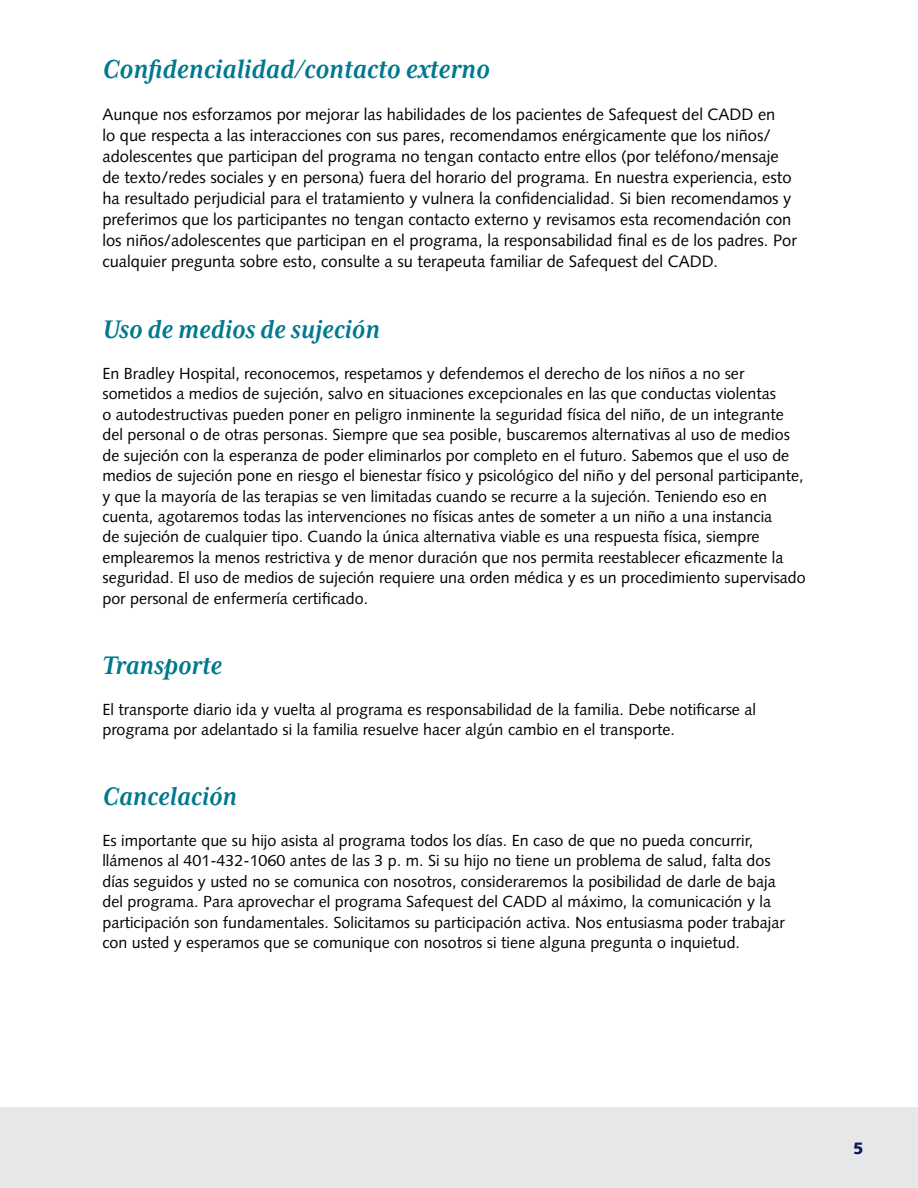
<style>
.page{position:relative;width:918px;height:1188px;background:#fff}
.page>*{position:absolute;margin:0;border:0;box-sizing:border-box;transform-origin:0 0}
.t1{font:italic 700 30px "Mrs Eaves XL Serif Nar OT";color:#00798e}
.t2{font:italic 700 29.25px "Mrs Eaves XL Serif Nar OT";color:#00798e}
.t3{font:16.5px/21px "Syntax";color:#000}
.t4{font:900 16.5px "Syntax";color:#0a1a5d}
.t5{font:16.05px/20.4px "Syntax";color:#000}
</style>
<div class="page">
<div style="left:0;top:1107px;width:918px;height:81px;background:#e6e7e8"></div>
<h1 class="t1" style="left:102px;top:54px;width:389px">Confidencialidad/contacto externo</h1>
<p class="t3" style="left:102px;top:104px;width:696px">Aunque nos esforzamos por mejorar las habilidades de los pacientes de Safequest del CADD en<br>lo que respecta a las interacciones con sus pares, recomendamos enérgicamente que los niños/ adolescentes que participan del programa no tengan contacto entre ellos (por teléfono/mensaje de texto/redes sociales y en persona) fuera del horario del programa. En nuestra experiencia, esto ha resultado perjudicial para el tratamiento y vulnera la confidencialidad. Si bien recomendamos y preferimos que los participantes no tengan contacto externo y revisamos esta recomendación con los niños/adolescentes que participan en el programa, la responsabilidad final es de los padres. Por cualquier pregunta sobre esto, consulte a su terapeuta familiar de Safequest del CADD.</p>
<h2 class="t2" style="left:102px;top:315px;width:279px">Uso de medios de sujeción</h2>
<p class="t5" style="left:102px;top:363px;width:705px">En Bradley Hospital, reconocemos, respetamos y defendemos el derecho de los niños a no ser sometidos a medios de sujeción, salvo en situaciones excepcionales en las que conductas violentas<br>o autodestructivas pueden poner en peligro inminente la seguridad física del niño, de un integrante del personal o de otras personas. Siempre que sea posible, buscaremos alternativas al uso de medios de sujeción con la esperanza de poder eliminarlos por completo en el futuro. Sabemos que el uso de medios de sujeción pone en riesgo el bienestar físico y psicológico del niño y del personal participante, y que la mayoría de las terapias se ven limitadas cuando se recurre a la sujeción. Teniendo eso en cuenta, agotaremos todas las intervenciones no físicas antes de someter a un niño a una instancia<br>de sujeción de cualquier tipo. Cuando la única alternativa viable es una respuesta física, siempre emplearemos la menos restrictiva y de menor duración que nos permita reestablecer eficazmente la seguridad. El uso de medios de sujeción requiere una orden médica y es un procedimiento supervisado por personal de enfermería certificado.</p>
<h2 class="t2" style="left:102px;top:650px;width:121px">Transporte</h2>
<p class="t5" style="left:102px;top:699px;width:655px">El transporte diario ida y vuelta al programa es responsabilidad de la familia. Debe notificarse al programa por adelantado si la familia resuelve hacer algún cambio en el transporte.</p>
<h2 class="t2" style="left:102px;top:782px;width:136px">Cancelación</h2>
<p class="t5" style="left:102px;top:830px;width:684px">Es importante que su hijo asista al programa todos los días. En caso de que no pueda concurrir, llámenos al 401-432-1060 antes de las 3 p. m. Si su hijo no tiene un problema de salud, falta dos días seguidos y usted no se comunica con nosotros, consideraremos la posibilidad de darle de baja del programa. Para aprovechar el programa Safequest del CADD al máximo, la comunicación y la participación son fundamentales. Solicitamos su participación activa. Nos entusiasma poder trabajar con usted y esperamos que se comunique con nosotros si tiene alguna pregunta o inquietud.</p>
<p class="t4" style="left:853px;top:1138px;width:12px">5</p>
</div>
